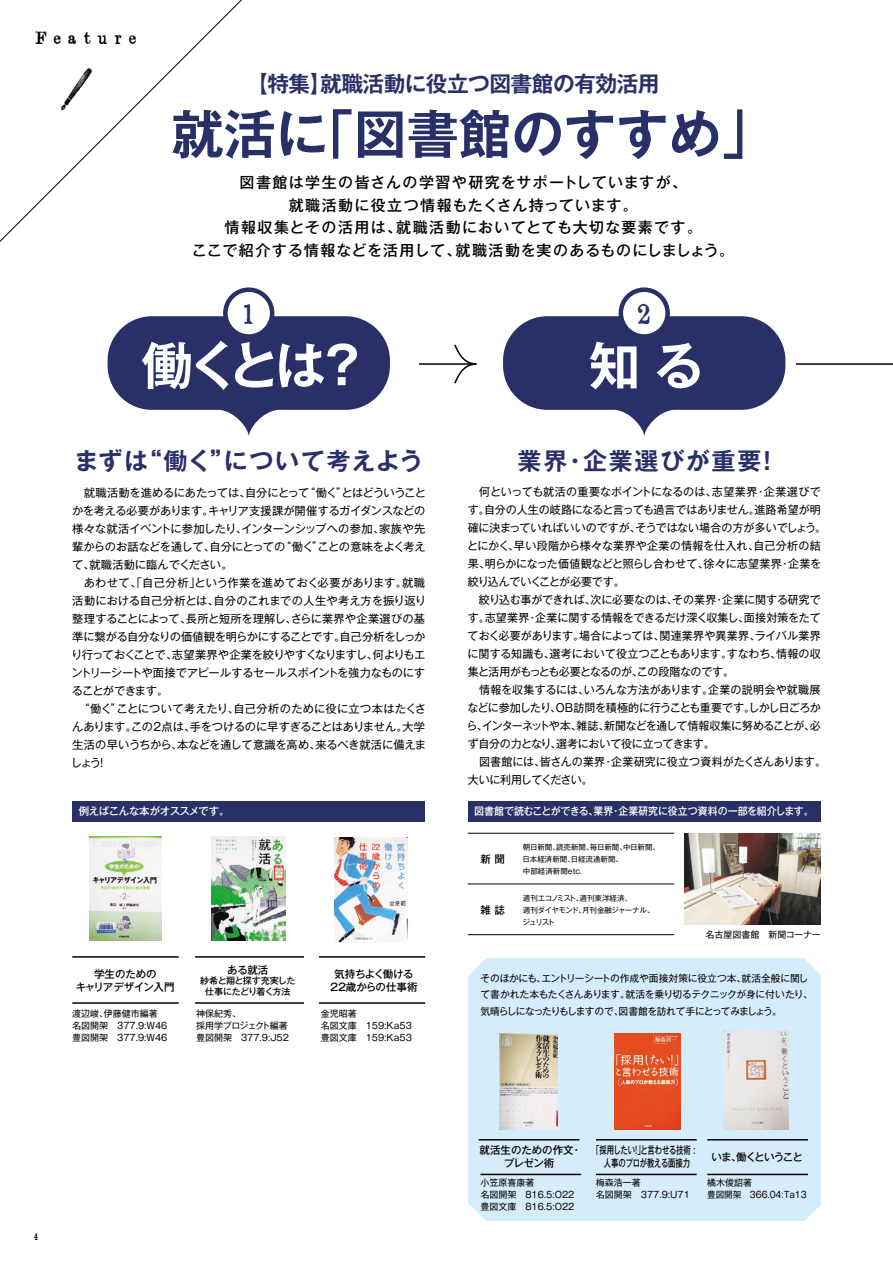
<style>
.page{position:relative;width:893px;height:1263px;background:#fff}
.page>*{position:absolute;margin:0;border:0;box-sizing:border-box;transform-origin:0 0}
.t1{font:700 52.5px "Gothic MB101 Pro De";color:#293067}
.t2{font:700 51.6px "Gothic MB101 Pro De";color:#fff}
.t3{font:30px "Orwell";color:#293067}
.t4{font:700 24px "Gothic MB101 Pro De";letter-spacing:.065em;color:#293067}
.t5{font:700 21.75px "Gothic MB101 Pro De";letter-spacing:-.025em;color:#293067}
.t6{font:20.25px "Orwell";letter-spacing:.325em;color:#060101}
.t7{font:500 15px/22.5px "Gothic MB101 Pro";letter-spacing:.085em;color:#060101;text-align:center}
.t8{font:11.25px/18px "Gothic MB101 Pro";letter-spacing:-.015em;color:#060101}
.t9{font:500 10.5px/13.5px "Gothic MB101 Pro";letter-spacing:-.02em;color:#060101;text-align:center}
.t10{font:500 10.5px "Gothic MB101 Pro";letter-spacing:-.025em;color:#fff;scale:.95 1}
.t11{font:500 10.5px/13.5px "Gothic MB101 Pro";letter-spacing:-.02em;color:#060101;text-align:center;scale:.7 1}
.t12{font:500 10.5px "Gothic MB101 Pro";letter-spacing:-.025em;color:#fff}
.t13{font:500 10.5px "Gothic MB101 Pro";letter-spacing:-.08em;color:#060101}
.t14{font:10.5px "Orwell";color:#060101}
.t15{font:9.75px/16.5px "Gothic MB101 Pro";letter-spacing:-.035em;color:#060101}
.t16{font:9px/12px "Gothic MB101 Pro";color:#060101}
.t17{font:500 9px/10.5px "Gothic MB101 Pro";letter-spacing:-.065em;color:#060101;text-align:center}
.t18{font:7.5px/12px "Gothic MB101 Pro";color:#060101}
.t19{font:7.5px/12px "Gothic MB101 Pro";letter-spacing:-.055em;color:#060101}
</style>
<div class="page">
<div style="left:468px;top:958px;width:353px;height:262px;background:#d5ecfb"></div>
<svg style="left:468px;top:958px;width:18px;height:18px"></svg>
<svg style="left:804px;top:958px;width:17px;height:17px"></svg>
<svg style="left:468px;top:1203px;width:20px;height:18px"></svg>
<svg style="left:802px;top:1205px;width:19px;height:16px"></svg>
<div style="left:72px;top:801px;width:353px;height:20px;background:#293067"></div>
<div style="left:468px;top:801px;width:353px;height:20px;background:#293067"></div>
<svg style="left:0;top:0;width:242px;height:242px"></svg>
<img style="left:53px;top:62px;width:46px;height:51px">
<img style="left:499px;top:1033px;width:58px;height:96px">
<img style="left:614px;top:1033px;width:66px;height:97px">
<img style="left:724px;top:1031px;width:65px;height:98px">
<img style="left:90px;top:837px;width:72px;height:103px">
<img style="left:211px;top:837px;width:75px;height:103px">
<img style="left:335px;top:837px;width:73px;height:106px">
<hr style="left:72px;top:956px;width:107px;height:2px;background:#060101">
<hr style="left:72px;top:1002px;width:107px;height:2px;background:#060101">
<hr style="left:479px;top:1139px;width:100px;height:1px;background:#060101">
<hr style="left:480px;top:1174px;width:101px;height:1px;background:#060101">
<hr style="left:596px;top:1139px;width:101px;height:1px;background:#060101">
<hr style="left:596px;top:1174px;width:101px;height:1px;background:#060101">
<hr style="left:707px;top:1139px;width:101px;height:1px;background:#060101">
<hr style="left:707px;top:1174px;width:101px;height:1px;background:#060101">
<hr style="left:195px;top:956px;width:109px;height:2px;background:#060101">
<hr style="left:195px;top:1002px;width:109px;height:2px;background:#060101">
<hr style="left:319px;top:956px;width:106px;height:2px;background:#060101">
<hr style="left:319px;top:1002px;width:106px;height:2px;background:#060101">
<hr style="left:468px;top:833px;width:206px;height:1px;background:#060101">
<hr style="left:468px;top:934px;width:206px;height:1px;background:#060101">
<hr style="left:468px;top:884px;width:206px;height:1px;background:#060101">
<img style="left:685px;top:833px;width:136px;height:92px">
<svg style="left:108px;top:316px;width:282px;height:120px"></svg>
<svg style="left:503px;top:316px;width:282px;height:120px"></svg>
<div style="left:225px;top:290px;width:47px;height:46px;background:#fff;border-radius:50%"></div>
<div style="left:223px;top:287px;width:51px;height:52px;border:4px solid #293067;border-radius:50%"></div>
<div style="left:621px;top:290px;width:47px;height:46px;background:#fff;border-radius:50%"></div>
<div style="left:619px;top:287px;width:51px;height:52px;border:4px solid #293067;border-radius:50%"></div>
<hr style="left:419px;top:363px;width:57px;height:2px;background:#060101">
<svg style="left:453px;top:344px;width:24px;height:40px"></svg>
<hr style="left:796px;top:363px;width:97px;height:2px;background:#060101">
<h3 class="t6" style="left:35px;top:25px;width:103px">Feature</h3>
<h3 class="t5" style="left:246px;top:66px;width:415px">【特集】就職活動に役立つ図書館の有効活用</h3>
<h1 class="t1" style="left:171px;top:90px;width:604px">就活に「図書館のすすめ」</h1>
<h3 class="t7" style="left:192px;top:170px;width:544px">図書館は学生の皆さんの学習や研究をサポートしていますが、<br>就職活動に役立つ情報もたくさん持っています。<br>情報収集とその活用は、就職活動においてとても大切な要素です。<br>ここで紹介する情報などを活用して、就職活動を実のあるものにしましょう。</h3>
<h3 class="t3" style="left:244px;top:295px;width:12px">1</h3>
<h3 class="t3" style="left:638px;top:295px;width:15px">2</h3>
<h2 class="t2" style="left:141px;top:323px;width:220px">働くとは?</h2>
<h2 class="t2" style="left:589px;top:323px;width:118px">知 る</h2>
<h3 class="t4" style="left:74px;top:441px;width:350px">まずは“働く”について考えよう</h3>
<h3 class="t4" style="left:518px;top:441px;width:263px">業界・企業選びが重要！</h3>
<p class="t8" style="left:71px;top:482px;width:357px">　就職活動を進めるにあたっては、自分にとって“働く”とはどういうことかを考える必要があります。キャリア支援課が開催するガイダンスなどの様々な就活イベントに参加したり、インターンシップへの参加、家族や先輩からのお話などを通して、自分にとっての“働く”ことの意味をよく考えて、就職活動に臨んでください。<br>　あわせて、「自己分析」という作業を進めておく必要があります。就職活動における自己分析とは、自分のこれまでの人生や考え方を振り返り整理することによって、長所と短所を理解し、さらに業界や企業選びの基準に繋がる自分なりの価値観を明らかにすることです。自己分析をしっかり行っておくことで、志望業界や企業を絞りやすくなりますし、何よりもエントリーシートや面接でアピールするセールスポイントを強力なものにすることができます。<br>　“働く”ことについて考えたり、自己分析のために役に立つ本はたくさんあります。この2点は、手をつけるのに早すぎることはありません。大学生活の早いうちから、本などを通して意識を高め、来るべき就活に備えましょう！</p>
<p class="t8" style="left:467px;top:482px;width:361px">　何といっても就活の重要なポイントになるのは、志望業界・企業選びです。自分の人生の岐路になると言っても過言ではありません。進路希望が明確に決まっていればいいのですが、そうではない場合の方が多いでしょう。とにかく、早い段階から様々な業界や企業の情報を仕入れ、自己分析の結果、明らかになった価値観などと照らし合わせて、徐々に志望業界・企業を絞り込んでいくことが必要です。<br>　絞り込む事ができれば、次に必要なのは、その業界・企業に関する研究です。志望業界・企業に関する情報をできるだけ深く収集し、面接対策をたてておく必要があります。場合によっては、関連業界や異業界、ライバル業界に関する知識も、選考において役立つこともあります。すなわち、情報の収集と活用がもっとも必要となるのが、この段階なのです。<br>　情報を収集するには、いろんな方法があります。企業の説明会や就職展などに参加したり、OB訪問を積極的に行うことも重要です。しかし日ごろから、インターネットや本、雑誌、新聞などを通して情報収集に努めることが、必ず自分の力となり、選考において役に立ってきます。<br>　図書館には、皆さんの業界・企業研究に役立つ資料がたくさんあります。大いに利用してください。</p>
<p class="t12" style="left:79px;top:802px;width:152px">例えばこんな本がオススメです。</p>
<p class="t10" style="left:474px;top:802px;width:359px">図書館で読むことができる、業界・企業研究に役立つ資料の一部を紹介します。</p>
<p class="t9" style="left:227px;top:961px;width:43px">ある就活</p>
<p class="t17" style="left:200px;top:974px;width:97px">紗希と翔と探す充実した仕事にたどり着く方法</p>
<p class="t9" style="left:76px;top:966px;width:100px">学生のための<br>キャリアデザイン入門</p>
<p class="t9" style="left:330px;top:966px;width:89px">気持ちよく働ける<br>22歳からの仕事術</p>
<p class="t16" style="left:72px;top:1006px;width:97px">渡辺峻、伊藤健市編著名図開架　377.9:W46豊図開架　377.9:W46</p>
<p class="t16" style="left:196px;top:1006px;width:94px">神保紀秀、<br>採用学プロジェクト編著豊図開架　377.9:J52</p>
<p class="t16" style="left:321px;top:1006px;width:93px">金児昭著<br>名図文庫　159:Ka53豊図文庫　159:Ka53</p>
<p class="t14" style="left:34px;top:1229px;width:6px">4</p>
<p class="t9" style="left:480px;top:851px;width:26px">新 聞</p>
<p class="t9" style="left:480px;top:902px;width:26px">雑 誌</p>
<p class="t18" style="left:523px;top:840px;width:139px">朝日新聞、読売新聞、毎日新聞、中日新聞、日本経済新聞、日経流通新聞、<br>中部経済新聞etc.</p>
<p class="t19" style="left:523px;top:891px;width:134px">週刊エコノミスト、週刊東洋経済、<br>週刊ダイヤモンド、月刊金融ジャーナル、ジュリスト</p>
<p class="t16" style="left:705px;top:927px;width:117px">名古屋図書館　新聞コーナー</p>
<p class="t15" style="left:480px;top:968px;width:334px">そのほかにも、エントリーシートの作成や面接対策に役立つ本、就活全般に関して書かれた本もたくさんあります。就活を乗り切るテクニックが身に付いたり、気晴らしになったりもしますので、図書館を訪れて手にとってみましょう。</p>
<p class="t9" style="left:480px;top:1142px;width:103px">就活生のための作文・プレゼン術</p>
<p class="t16" style="left:480px;top:1175px;width:95px">小笠原喜康著<br>名図開架　816.5:O22豊図文庫　816.5:O22</p>
<p class="t11" style="left:592px;top:1142px;width:149px">「採用したい!」と言わせる技術 :人事のプロが教える面接力</p>
<p class="t16" style="left:596px;top:1175px;width:95px">梅森浩一著<br>名図開架　377.9:U71</p>
<p class="t13" style="left:711px;top:1148px;width:93px">いま、働くということ</p>
<p class="t16" style="left:707px;top:1175px;width:101px">橘木俊詔著<br>豊図開架　366.04:Ta13</p>
</div>
